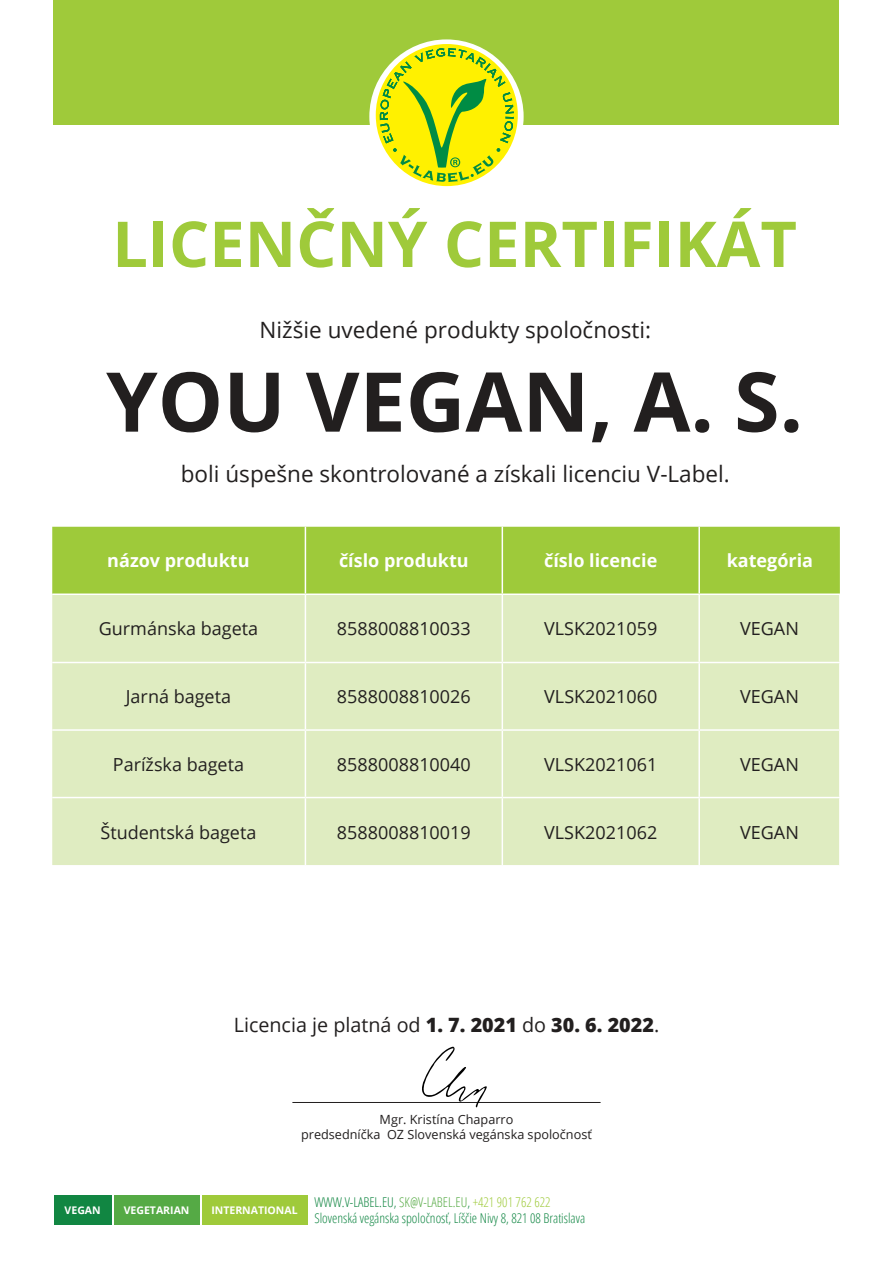
<style>
.page{position:relative;width:893px;height:1263px;background:#fff}
.page>*{position:absolute;margin:0;border:0;box-sizing:border-box;transform-origin:0 0}
.t1{font:700 82.5px "Open Sans";color:#221f1f}
.t2{font:700 63.3px "Open Sans";color:#9fca3a}
.t3{font:22.5px "Open Sans";color:#221f1f}
.t4{font:19.8px "Open Sans";color:#221f1f}
.t5{font:18px "Open Sans";color:#221f1f}
.t6{font:700 18px "Open Sans";color:#fff}
.t7{font:300 condensed 13.5px "Open Sans";color:#108643}
.t8{font:300 condensed 13.5px "Open Sans";color:#118642}
.t9{font:12.6px/15.1px "Open Sans";color:#221f1f;text-align:center}
.t10{font:700 10.5px "Open Sans";color:#fff}
.s1{font-weight:800}
.s2{color:#57ab46}
.s3{color:#9eca3a}
</style>
<div class="page">
<div style="left:54px;top:1195px;width:57px;height:30px;background:#118642"></div>
<div style="left:114px;top:1195px;width:85px;height:30px;background:#55aa45"></div>
<div style="left:202px;top:1195px;width:105px;height:30px;background:#9fca3a"></div>
<div style="left:53px;top:0;width:786px;height:125px;background:#9fca3a"></div>
<div style="left:369px;top:39px;width:155px;height:155px;background:#fff;border-radius:50%"></div>
<div style="left:376px;top:44px;width:142px;height:142px;background:#fff100;border-radius:50%"></div>
<svg style="left:380px;top:48px;width:134px;height:134px"></svg>
<hr style="left:292px;top:1102px;width:309px;height:1px;background:#221f1f">
<div style="left:52px;top:527px;width:788px;height:66px;background:#9eca3a"></div>
<div style="left:52px;top:595px;width:787px;height:270px;background:#dfecc1"></div>
<hr style="left:305px;top:527px;width:1px;height:66px;background:#fff">
<hr style="left:502px;top:527px;width:1px;height:66px;background:#fff">
<hr style="left:698px;top:527px;width:2px;height:66px;background:#fff">
<hr style="left:305px;top:595px;width:1px;height:67px;background:#fff">
<hr style="left:52px;top:662px;width:253px;height:1px;background:#fff">
<hr style="left:502px;top:595px;width:1px;height:67px;background:#fff">
<hr style="left:305px;top:662px;width:197px;height:1px;background:#fff">
<hr style="left:698px;top:595px;width:2px;height:67px;background:#fff">
<hr style="left:502px;top:662px;width:197px;height:1px;background:#fff">
<hr style="left:699px;top:662px;width:142px;height:1px;background:#fff">
<hr style="left:305px;top:663px;width:1px;height:66px;background:#fff">
<hr style="left:52px;top:729px;width:253px;height:2px;background:#fff">
<hr style="left:502px;top:663px;width:1px;height:66px;background:#fff">
<hr style="left:305px;top:729px;width:197px;height:2px;background:#fff">
<hr style="left:698px;top:663px;width:2px;height:66px;background:#fff">
<hr style="left:502px;top:729px;width:197px;height:2px;background:#fff">
<hr style="left:699px;top:729px;width:142px;height:2px;background:#fff">
<hr style="left:305px;top:731px;width:1px;height:66px;background:#fff">
<hr style="left:52px;top:797px;width:253px;height:1px;background:#fff">
<hr style="left:502px;top:731px;width:1px;height:66px;background:#fff">
<hr style="left:305px;top:797px;width:197px;height:1px;background:#fff">
<hr style="left:698px;top:731px;width:2px;height:66px;background:#fff">
<hr style="left:502px;top:797px;width:197px;height:1px;background:#fff">
<hr style="left:699px;top:797px;width:142px;height:1px;background:#fff">
<hr style="left:305px;top:798px;width:1px;height:67px;background:#fff">
<hr style="left:502px;top:798px;width:1px;height:67px;background:#fff">
<hr style="left:698px;top:798px;width:2px;height:67px;background:#fff">
<svg style="left:422px;top:1046px;width:65px;height:62px"></svg>
<h2 class="t2" style="left:112px;top:199px;width:686px">LICENČNÝ CERTIFIKÁT</h2>
<p class="t3" style="left:260px;top:317px;width:393px">Nižšie uvedené produkty spoločnosti:</p>
<h1 class="t1" style="left:106px;top:343px;width:698px">YOU VEGAN, A. S.</h1>
<p class="t3" style="left:181px;top:459px;width:550px">boli úspešne skontrolované a získali licenciu V-Label.</p>
<p class="t6" style="left:107px;top:548px;width:144px">názov produktu</p>
<p class="t6" style="left:339px;top:548px;width:131px">číslo produktu</p>
<p class="t6" style="left:544px;top:548px;width:115px">číslo licencie</p>
<p class="t6" style="left:727px;top:548px;width:88px">kategória</p>
<p class="t5" style="left:99px;top:616px;width:161px">Gurmánska bageta</p>
<p class="t5" style="left:337px;top:618px;width:135px">8588008810033</p>
<p class="t5" style="left:544px;top:616px;width:115px">VLSK2021059</p>
<p class="t5" style="left:740px;top:616px;width:60px">VEGAN</p>
<p class="t5" style="left:126px;top:684px;width:107px">Jarná bageta</p>
<p class="t5" style="left:337px;top:684px;width:135px">8588008810026</p>
<p class="t5" style="left:544px;top:684px;width:115px">VLSK2021060</p>
<p class="t5" style="left:740px;top:684px;width:60px">VEGAN</p>
<p class="t5" style="left:113px;top:752px;width:133px">Parížska bageta</p>
<p class="t5" style="left:337px;top:754px;width:135px">8588008810040</p>
<p class="t5" style="left:544px;top:752px;width:115px">VLSK2021061</p>
<p class="t5" style="left:740px;top:752px;width:60px">VEGAN</p>
<p class="t5" style="left:101px;top:820px;width:157px">Študentská bageta</p>
<p class="t5" style="left:337px;top:820px;width:135px">8588008810019</p>
<p class="t5" style="left:544px;top:820px;width:115px">VLSK2021062</p>
<p class="t5" style="left:740px;top:820px;width:60px">VEGAN</p>
<p class="t4" style="left:234px;top:1011px;width:427px">Licencia je platná od <span class="s1">1. 7. 2021</span> do <span class="s1">30. 6. 2022</span>.</p>
<p class="t9" style="left:301px;top:1111px;width:292px">Mgr. Kristína Chaparro<br>predsedníčka OZ Slovenská vegánska spoločnosť</p>
<p class="t10" style="left:65px;top:1204px;width:38px">VEGAN</p>
<p class="t10" style="left:124px;top:1204px;width:67px">VEGETARIAN</p>
<p class="t10" style="left:211px;top:1204px;width:88px">INTERNATIONAL</p>
<p class="t8" style="left:314px;top:1193px;width:238px">WWW.V-LABEL.EU, <span class="s2">SK@V-LABEL.EU</span>, <span class="s3">+421 901 762 622</span></p>
<p class="t7" style="left:314px;top:1209px;width:272px">Slovenská vegánska spoločnosť, Líščie Nivy 8, 821 08 Bratislava</p>
</div>
